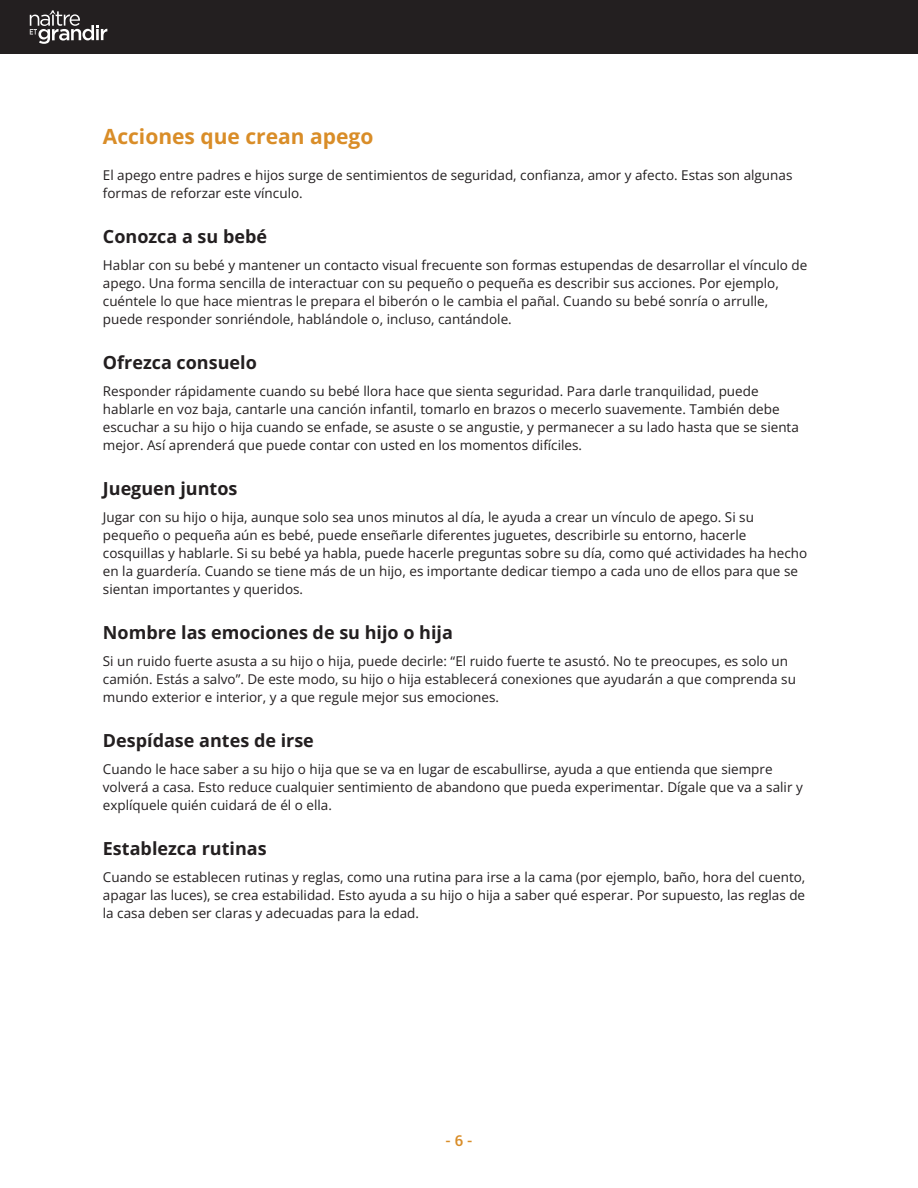
<style>
.page{position:relative;width:918px;height:1188px;background:#fff}
.page>*{position:absolute;margin:0;border:0;box-sizing:border-box;transform-origin:0 0}
.t1{font:700 21px "Open Sans";color:#d98d28}
.t2{font:700 18px "Open Sans";color:#231f20}
.t3{font:500 15px "Roboto Slab";color:#d98d28}
.t4{font:13.5px/18px "Open Sans";color:#231f20}
</style>
<div class="page">
<div style="left:0;top:0;width:918px;height:54px;background:#231f20"></div>
<svg style="left:30px;top:10px;width:77px;height:34px"></svg>
<h1 class="t1" style="left:103px;top:122px;width:272px">Acciones que crean apego</h1>
<p class="t4" style="left:103px;top:166px;width:691px">El apego entre padres e hijos surge de sentimientos de seguridad, confianza, amor y afecto. Estas son algunas formas de reforzar este vínculo.</p>
<h2 class="t2" style="left:103px;top:224px;width:166px">Conozca a su bebé</h2>
<p class="t4" style="left:103px;top:256px;width:706px">Hablar con su bebé y mantener un contacto visual frecuente son formas estupendas de desarrollar el vínculo de apego. Una forma sencilla de interactuar con su pequeño o pequeña es describir sus acciones. Por ejemplo, cuéntele lo que hace mientras le prepara el biberón o le cambia el pañal. Cuando su bebé sonría o arrulle, puede responder sonriéndole, hablándole o, incluso, cantándole.</p>
<h2 class="t2" style="left:103px;top:350px;width:155px">Ofrezca consuelo</h2>
<p class="t4" style="left:103px;top:382px;width:698px">Responder rápidamente cuando su bebé llora hace que sienta seguridad. Para darle tranquilidad, puede hablarle en voz baja, cantarle una canción infantil, tomarlo en brazos o mecerlo suavemente. También debe escuchar a su hijo o hija cuando se enfade, se asuste o se angustie, y permanecer a su lado hasta que se sienta mejor. Así aprenderá que puede contar con usted en los momentos difíciles.</p>
<h2 class="t2" style="left:103px;top:476px;width:136px">Jueguen juntos</h2>
<p class="t4" style="left:103px;top:508px;width:706px">Jugar con su hijo o hija, aunque solo sea unos minutos al día, le ayuda a crear un vínculo de apego. Si su pequeño o pequeña aún es bebé, puede enseñarle diferentes juguetes, describirle su entorno, hacerle cosquillas y hablarle. Si su bebé ya habla, puede hacerle preguntas sobre su día, como qué actividades ha hecho en la guardería. Cuando se tiene más de un hijo, es importante dedicar tiempo a cada uno de ellos para que se sientan importantes y queridos.</p>
<h2 class="t2" style="left:103px;top:620px;width:352px">Nombre las emociones de su hijo o hija</h2>
<p class="t4" style="left:103px;top:652px;width:695px">Si un ruido fuerte asusta a su hijo o hija, puede decirle: “El ruido fuerte te asustó. No te preocupes, es solo un camión. Estás a salvo”. De este modo, su hijo o hija establecerá conexiones que ayudarán a que comprenda su mundo exterior e interior, y a que regule mejor sus emociones.</p>
<h2 class="t2" style="left:103px;top:728px;width:213px">Despídase antes de irse</h2>
<p class="t4" style="left:103px;top:760px;width:701px">Cuando le hace saber a su hijo o hija que se va en lugar de escabullirse, ayuda a que entienda que siempre volverá a casa. Esto reduce cualquier sentimiento de abandono que pueda experimentar. Dígale que va a salir y explíquele quién cuidará de él o ella.</p>
<h2 class="t2" style="left:103px;top:836px;width:165px">Establezca rutinas</h2>
<p class="t4" style="left:103px;top:868px;width:704px;text-align:justify">Cuando se establecen rutinas y reglas, como una rutina para irse a la cama (por ejemplo, baño, hora del cuento, apagar las luces), se crea estabilidad. Esto ayuda a su hijo o hija a saber qué esperar. Por supuesto, las reglas de la casa deben ser claras y adecuadas para la edad.</p>
<p class="t3" style="left:445px;top:1130px;width:29px">- 6 -</p>
</div>
